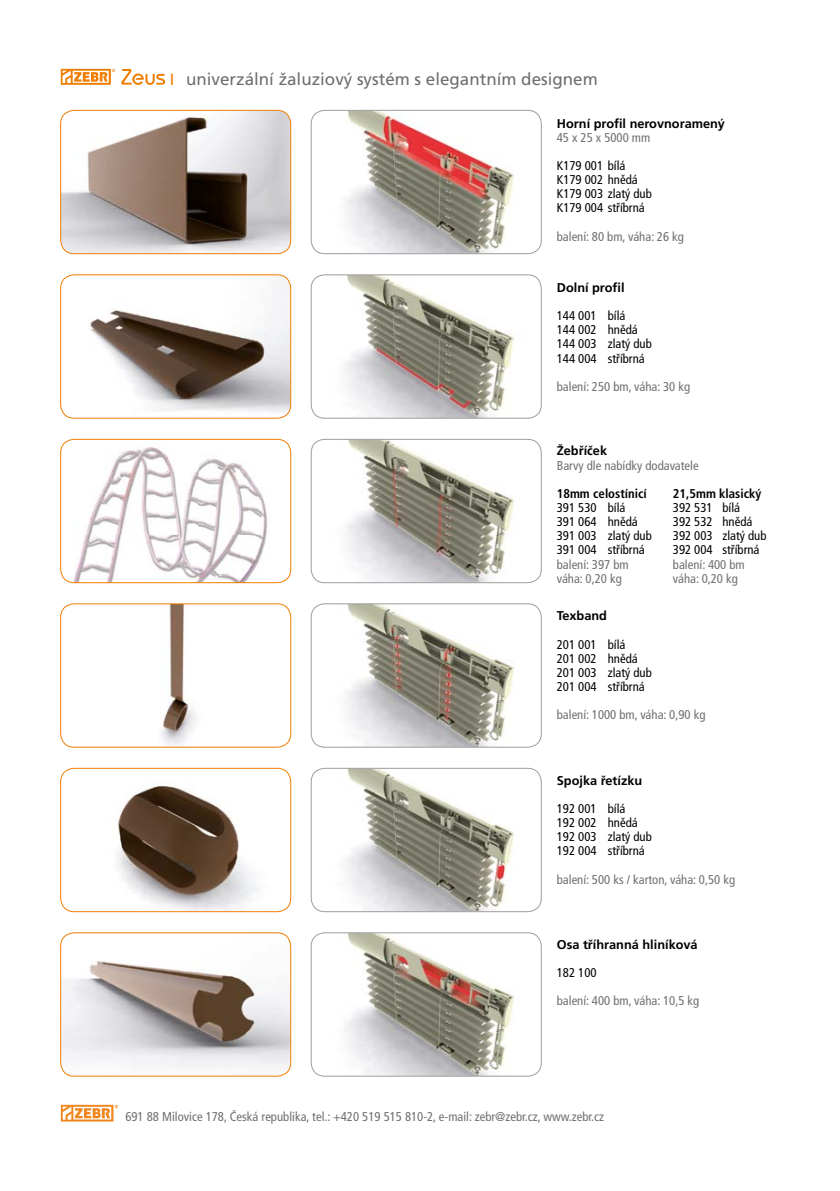
<style>
.page{position:relative;width:840px;height:1191px;background:#fff}
.page>*{position:absolute;margin:0;border:0;box-sizing:border-box;transform-origin:0 0}
.t1{font:17px "Frutiger CE";color:#706f6f}
.t2{font:condensed 12.8px/14.2px "Frutiger CE";color:#000}
.t3{font:condensed 12.8px "Frutiger CE";color:#706f6f}
.t4{font:700 12.8px "Frutiger CE";color:#000}
.t5{font:700 condensed 12.8px "Frutiger CE";color:#000}
.s1{font-size:16.2px;color:#ef7d00}
</style>
<div class="page">
<svg style="left:61px;top:1104px;width:57px;height:17px"></svg>
<img style="left:67px;top:768px;width:217px;height:142px">
<div style="left:60px;top:768px;width:231px;height:144px;border:1px solid #ef7d00;border-radius:14px"></div>
<img style="left:312px;top:768px;width:229px;height:143px">
<div style="left:310px;top:768px;width:231px;height:144px;border:1px solid #9d9d9c;border-radius:14px"></div>
<img style="left:61px;top:110px;width:229px;height:144px">
<div style="left:60px;top:110px;width:231px;height:144px;border:1px solid #ef7d00;border-radius:14px"></div>
<img style="left:62px;top:276px;width:228px;height:141px">
<div style="left:60px;top:274px;width:231px;height:145px;border:1px solid #ef7d00;border-radius:14px"></div>
<img style="left:312px;top:110px;width:229px;height:144px">
<div style="left:310px;top:110px;width:231px;height:144px;border:1px solid #9d9d9c;border-radius:14px"></div>
<img style="left:312px;top:275px;width:229px;height:142px">
<div style="left:310px;top:274px;width:231px;height:145px;border:1px solid #9d9d9c;border-radius:14px"></div>
<img style="left:61px;top:439px;width:229px;height:143px">
<div style="left:60px;top:439px;width:231px;height:144px;border:1px solid #ef7d00;border-radius:14px"></div>
<img style="left:312px;top:439px;width:229px;height:143px">
<div style="left:310px;top:439px;width:231px;height:144px;border:1px solid #9d9d9c;border-radius:14px"></div>
<img style="left:61px;top:605px;width:229px;height:142px">
<div style="left:60px;top:603px;width:231px;height:144px;border:1px solid #ef7d00;border-radius:14px"></div>
<img style="left:312px;top:604px;width:229px;height:143px">
<div style="left:310px;top:603px;width:231px;height:144px;border:1px solid #9d9d9c;border-radius:14px"></div>
<img style="left:61px;top:932px;width:229px;height:144px">
<div style="left:60px;top:932px;width:231px;height:144px;border:1px solid #ef7d00;border-radius:14px"></div>
<img style="left:312px;top:932px;width:229px;height:144px">
<div style="left:310px;top:932px;width:231px;height:144px;border:1px solid #9d9d9c;border-radius:14px"></div>
<svg style="left:61px;top:69px;width:54px;height:16px"></svg>
<svg style="left:121px;top:69px;width:44px;height:16px"></svg>
<h1 class="t1" style="left:170px;top:70px;width:429px"><span class="s1">I</span> univerzální žaluziový systém s elegantním designem</h1>
<p class="t4" style="left:556px;top:116px;width:170px">Horní profil nerovnoramený</p>
<p class="t3" style="left:556px;top:130px;width:95px">45 x 25 x 5000 mm</p>
<p class="t2" style="left:556px;top:159px;width:96px">K179 001 bílá<br>K179 002 hnědá<br>K179 003 zlatý dub<br>K179 004 stříbrná</p>
<p class="t3" style="left:556px;top:229px;width:129px">balení: 80 bm, váha: 26 kg</p>
<p class="t4" style="left:556px;top:280px;width:69px">Dolní profil</p>
<p class="t2" style="left:556px;top:309px;width:96px">144 001 bílá<br>144 002 hnědá<br>144 003 zlatý dub<br>144 004 stříbrná</p>
<p class="t3" style="left:556px;top:379px;width:135px">balení: 250 bm, váha: 30 kg</p>
<p class="t4" style="left:556px;top:444px;width:52px">Žebříček</p>
<p class="t3" style="left:556px;top:458px;width:143px">Barvy dle nabídky dodavatele</p>
<p class="t5" style="left:556px;top:486px;width:91px">18mm celostínicí</p>
<p class="t5" style="left:672px;top:486px;width:90px">21,5mm klasický</p>
<p class="t2" style="left:556px;top:501px;width:70px">391 530 bílá</p>
<p class="t2" style="left:672px;top:501px;width:69px">392 531 bílá</p>
<p class="t2" style="left:556px;top:515px;width:82px">391 064 hnědá</p>
<p class="t2" style="left:672px;top:515px;width:81px">392 532 hnědá</p>
<p class="t2" style="left:556px;top:529px;width:96px">391 003 zlatý dub</p>
<p class="t2" style="left:672px;top:529px;width:95px">392 003 zlatý dub</p>
<p class="t2" style="left:556px;top:543px;width:89px">391 004 stříbrná</p>
<p class="t2" style="left:672px;top:543px;width:88px">392 004 stříbrná</p>
<p class="t3" style="left:556px;top:557px;width:73px">balení: 397 bm</p>
<p class="t3" style="left:672px;top:557px;width:73px">balení: 400 bm</p>
<p class="t3" style="left:556px;top:571px;width:66px">váha: 0,20 kg</p>
<p class="t3" style="left:672px;top:571px;width:66px">váha: 0,20 kg</p>
<p class="t4" style="left:556px;top:608px;width:52px">Texband</p>
<p class="t2" style="left:556px;top:637px;width:96px">201 001 bílá<br>201 002 hnědá<br>201 003 zlatý dub<br>201 004 stříbrná</p>
<p class="t3" style="left:556px;top:707px;width:150px">balení: 1000 bm, váha: 0,90 kg</p>
<p class="t4" style="left:556px;top:773px;width:87px">Spojka řetízku</p>
<p class="t2" style="left:556px;top:801px;width:96px">192 001 bílá<br>192 002 hnědá<br>192 003 zlatý dub<br>192 004 stříbrná</p>
<p class="t3" style="left:556px;top:872px;width:180px">balení: 500 ks / karton, váha: 0,50 kg</p>
<p class="t4" style="left:556px;top:937px;width:142px">Osa tříhranná hliníková</p>
<p class="t2" style="left:556px;top:965px;width:41px">182 100</p>
<p class="t3" style="left:556px;top:993px;width:144px">balení: 400 bm, váha: 10,5 kg</p>
<p class="t3" style="left:125px;top:1109px;width:480px">691 88 Milovice 178, Česká republika, tel.: +420 519 515 810-2, e-mail: zebr@zebr.cz, www.zebr.cz</p>
</div>
